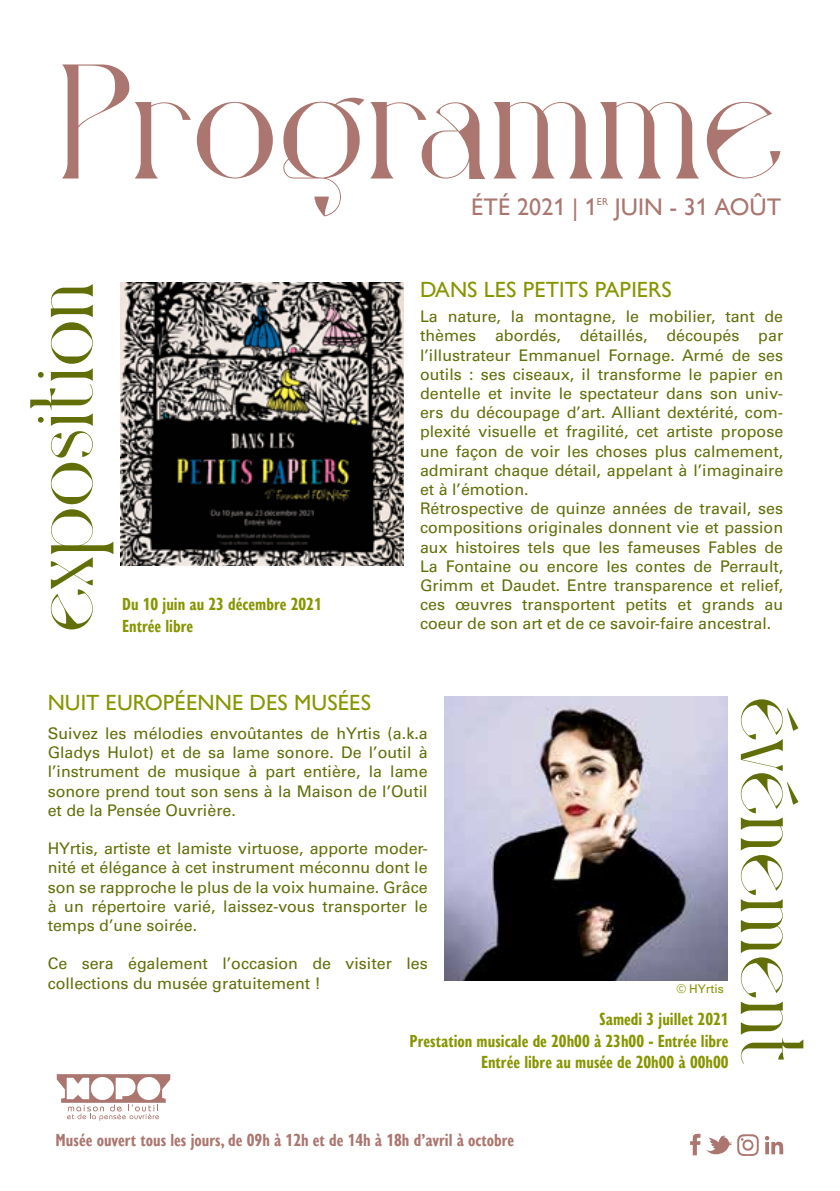
<style>
.page{position:relative;width:840px;height:1191px;background:#fff}
.page>*{position:absolute;margin:0;border:0;box-sizing:border-box;transform-origin:0 0}
.t1{font:158.4px "Kousis";color:#ab766f}
.t2{font:86.6px "Kousis";color:#626f08}
.t3{font:24px "Gill Sans Nova";color:#ab766f}
.t4{font:22px "Gill Sans Nova";color:#879501}
.t5{font:700 condensed 18px/21.6px "Gill Sans Nova";color:#879501;text-align:right}
.t6{font:700 condensed 18px "Gill Sans Nova";color:#ab766f}
.t7{font:16px/19.2px "Univers LT Std";color:#626f08;text-align:justify}
.t8{font:12px "Univers LT Std";color:#879501}
.t9{font:10px "Gill Sans Nova";color:#ab766f}
</style>
<div class="page">
<img style="left:444px;top:697px;width:283px;height:283px">
<svg style="left:57px;top:1074px;width:113px;height:46px"></svg>
<svg style="left:765px;top:1136px;width:18px;height:18px"></svg>
<svg style="left:690px;top:1133px;width:68px;height:23px"></svg>
<img style="left:121px;top:282px;width:283px;height:284px">
<h1 class="t1" style="left:57px;top:29px;width:727px">Programme</h1>
<h3 class="t3" style="left:471px;top:193px;width:127px">ÉTÉ 2021 | 1</h3>
<p class="t9" style="left:596px;top:196px;width:13px">ER</p>
<h3 class="t3" style="left:614px;top:193px;width:168px">JUIN - 31 AOÛT</h3>
<h2 class="t2" style="left:11px;top:632px;width:351px;rotate:-90deg">exposition</h2>
<p class="t5" style="left:122px;top:594px;width:201px;text-align:left">Du 10 juin au 23 décembre 2021<br>Entrée libre</p>
<h3 class="t4" style="left:420px;top:277px;width:253px">DANS LES PETITS PAPIERS</h3>
<p class="t7" style="left:420px;top:307px;width:364px;text-align:left">La nature, la montagne, le mobilier, tant de thèmes abordés, détaillés, découpés par l’illustrateur Emmanuel Fornage. Armé de ses outils : ses ciseaux, il transforme le papier en dentelle et invite le spectateur dans son univ&shy;ers du découpage d’art. Alliant dextérité, com&shy;plexité visuelle et fragilité, cet artiste propose une façon de voir les choses plus calmement, admirant chaque détail, appelant à l’imaginaire et à l’émotion.<br>Rétrospective de quinze années de travail, ses compositions originales donnent vie et passion aux histoires tels que les fameuses Fables de La Fontaine ou encore les contes de Perrault, Grimm et Daudet. Entre transparence et relief, ces œuvres transportent petits et grands au coeur de son art et de ce savoir-faire ancestral.</p>
<h3 class="t4" style="left:48px;top:690px;width:325px">NUIT EUROPÉENNE DES MUSÉES</h3>
<p class="t7" style="left:48px;top:723px;width:381px">Suivez les mélodies envoûtantes de hYrtis (a.k.a Gladys Hulot) et de sa lame sonore. De l’outil à l’instrument de musique à part entière, la lame sonore prend tout son sens à la Maison de l’Outil et de la Pensée Ouvrière.</p>
<p class="t7" style="left:48px;top:839px;width:381px">HYrtis, artiste et lamiste virtuose, apporte moder&shy;nité et élégance à cet instrument méconnu dont le son se rapproche le plus de la voix humaine. Grâce à un répertoire varié, laissez-vous transporter le temps d’une soirée.</p>
<p class="t7" style="left:48px;top:954px;width:381px">Ce sera également l’occasion de visiter les collections du musée gratuitement !</p>
<p class="t8" style="left:676px;top:981px;width:49px">© HYrtis</p>
<p class="t5" style="left:409px;top:1008px;width:320px">Samedi 3 juillet 2021<br>Prestation musicale de 20h00 à 23h00 - Entrée libre<br>Entrée libre au musée de 20h00 à 00h00</p>
<h2 class="t2" style="left:822px;top:697px;width:369px;rotate:90deg">événement</h2>
<p class="t6" style="left:56px;top:1129px;width:460px">Musée ouvert tous les jours, de 09h à 12h et de 14h à 18h d’avril à octobre</p>
</div>
